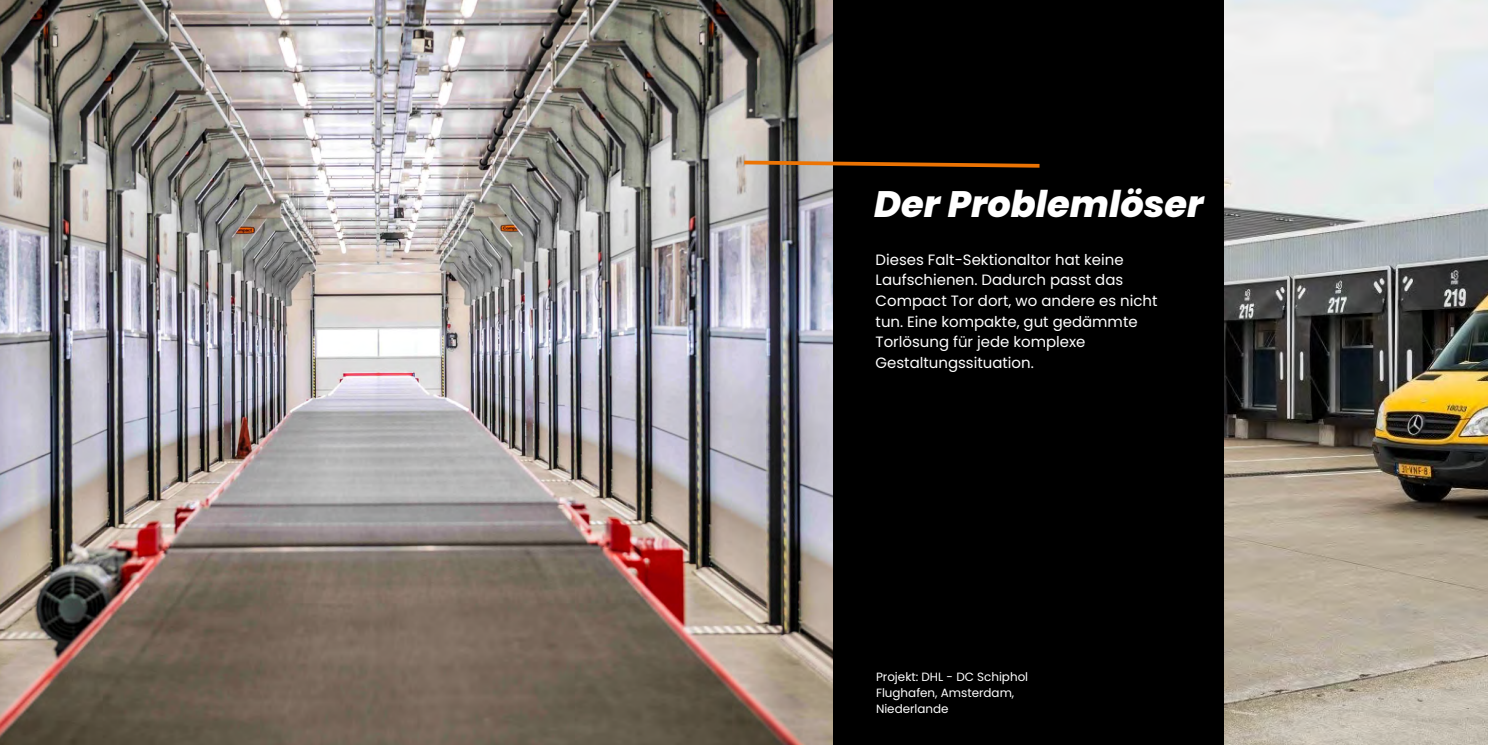
<style>
.page{position:relative;width:1488px;height:745px;background:#fff}
.page>*{position:absolute;margin:0;border:0;box-sizing:border-box;transform-origin:0 0}
.t1{font:italic 800 36.75px "Poppins";color:#fff}
.t2{font:14.88px/20.6px "Poppins";color:#fff}
.t3{font:11.88px/16px "Poppins";color:#fff}
</style>
<div class="page">
<div style="left:0;top:0;width:1488px;height:744px;background:#000"></div>
<img style="left:0;top:0;width:832px;height:744px">
<img style="left:1225px;top:0;width:263px;height:744px">
<svg style="left:740px;top:159px;width:300px;height:10px"></svg>
<h1 class="t1" style="left:874px;top:178px;width:331px">Der Problemlöser</h1>
<p class="t2" style="left:876px;top:249px;width:283px">Dieses Falt-Sektionaltor hat keine<br>Laufschienen. Dadurch passt das<br>Compact Tor dort, wo andere es nicht tun. Eine kompakte, gut gedämmte<br>Torlösung für jede komplexe<br>Gestaltungssituation.</p>
<p class="t3" style="left:876px;top:669px;width:154px">Projekt: DHL - DC Schiphol<br>Flughafen, Amsterdam,<br>Niederlande</p>
</div>
